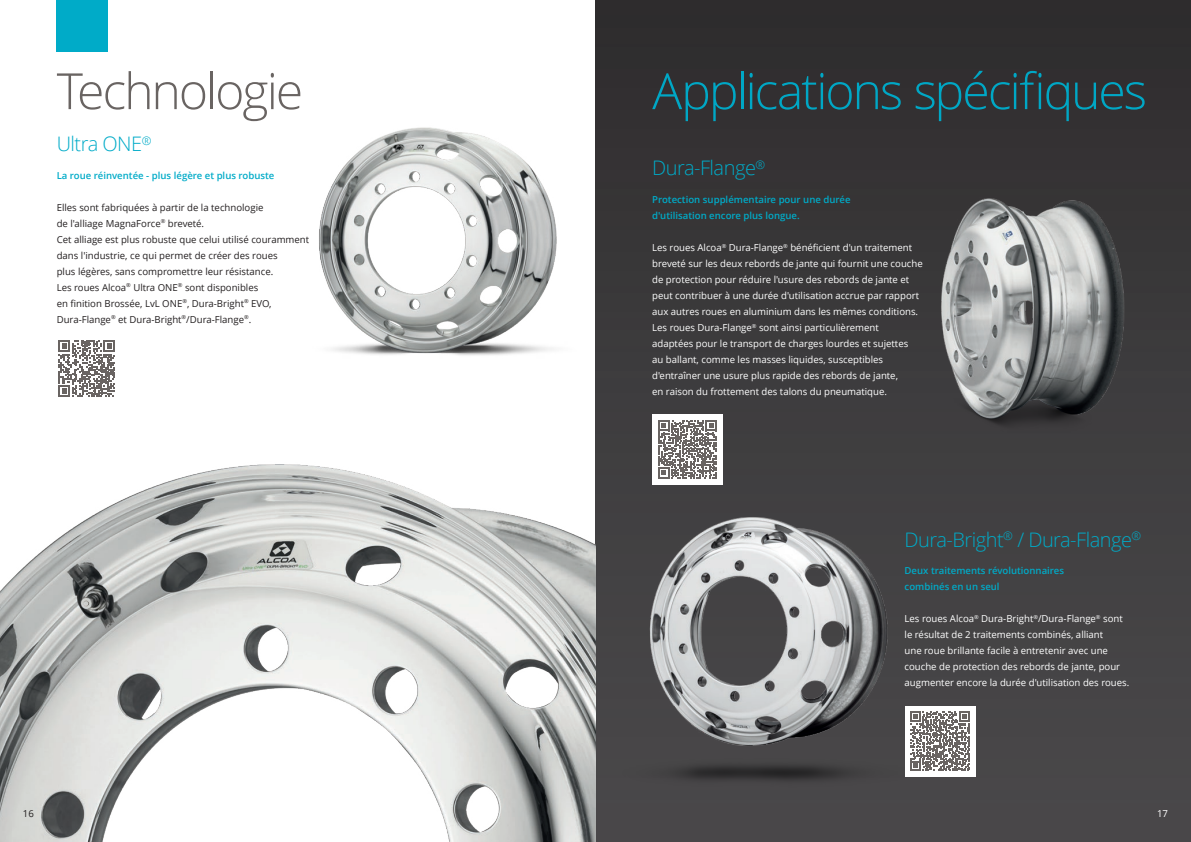
<style>
.page{position:relative;width:1191px;height:842px;background:#fff}
.page>*{position:absolute;margin:0;border:0;box-sizing:border-box;transform-origin:0 0}
.t1{font:300 50px "Open Sans";letter-spacing:-.04em;color:#00a7c5}
.t2{font:300 50px "Open Sans";letter-spacing:-.045em;color:#696462}
.t3{font:300 20px "Open Sans";letter-spacing:-.025em;color:#00abc8}
.t4{font:9.6px/16px "Open Sans";color:#fff}
.t5{font:9.6px/16px "Open Sans";color:#231f20}
.t6{font:600 9.6px/16px "Open Sans";color:#00abc8}
</style>
<div class="page">
<svg style="left:58px;top:340px;width:57px;height:57px"></svg>
<div style="left:595px;top:0;width:596px;height:842px;background:linear-gradient(to bottom,#2f2d2e,#4c4b4c)"></div>
<img style="left:596px;top:513px;width:333px;height:277px">
<div style="left:904px;top:706px;width:71px;height:71px;background:#fff"></div>
<svg style="left:910px;top:712px;width:59px;height:59px"></svg>
<img style="left:319px;top:127px;width:238px;height:229px">
<div style="left:57px;top:0;width:51px;height:51px;background:#00abc8"></div>
<div style="left:652px;top:414px;width:71px;height:71px;background:#fff"></div>
<svg style="left:658px;top:420px;width:58px;height:58px"></svg>
<img style="left:911px;top:182px;width:229px;height:259px">
<img style="left:0;top:464px;width:595px;height:378px">
<h1 class="t2" style="left:57px;top:57px;width:248px">Technologie</h1>
<h1 class="t1" style="left:652px;top:57px;width:496px">Applications spécifiques</h1>
<h2 class="t3" style="left:57px;top:130px;width:96px">Ultra ONE<sup>®</sup></h2>
<p class="t6" style="left:57px;top:167px;width:219px">La roue réinventée - plus légère et plus robuste</p>
<p class="t5" style="left:57px;top:199px;width:254px">Elles sont fabriquées à partir de la technologie<br>de l'alliage MagnaForce<sup>®</sup> breveté.<br>Cet alliage est plus robuste que celui utilisé couramment dans l'industrie, ce qui permet de créer des roues<br>plus légères, sans compromettre leur résistance.<br>Les roues Alcoa<sup>®</sup> Ultra ONE<sup>®</sup> sont disponibles<br>en finition Brossée, LvL ONE<sup>®</sup>, Dura-Bright<sup>®</sup> EVO, Dura-Flange<sup>®</sup> et Dura-Bright<sup>®</sup>/Dura-Flange<sup>®</sup>.</p>
<h2 class="t3" style="left:652px;top:155px;width:114px">Dura-Flange<sup>®</sup></h2>
<p class="t6" style="left:652px;top:191px;width:200px">Protection supplémentaire pour une durée d'utilisation encore plus longue.</p>
<p class="t4" style="left:652px;top:239px;width:272px">Les roues Alcoa<sup>®</sup> Dura-Flange<sup>®</sup> bénéficient d'un traitement breveté sur les deux rebords de jante qui fournit une couche de protection pour réduire l'usure des rebords de jante et peut contribuer à une durée d'utilisation accrue par rapport aux autres roues en aluminium dans les mêmes conditions.<br>Les roues Dura-Flange<sup>®</sup> sont ainsi particulièrement<br>adaptées pour le transport de charges lourdes et sujettes<br>au ballant, comme les masses liquides, susceptibles d'entraîner une usure plus rapide des rebords de jante,<br>en raison du frottement des talons du pneumatique.</p>
<h2 class="t3" style="left:904px;top:526px;width:238px">Dura-Bright<sup>®</sup> / Dura-Flange<sup>®</sup></h2>
<p class="t6" style="left:904px;top:562px;width:161px">Deux traitements révolutionnaires combinés en un seul</p>
<p class="t4" style="left:904px;top:610px;width:226px">Les roues Alcoa<sup>®</sup> Dura-Bright<sup>®</sup>/Dura-Flange<sup>®</sup> sont le résultat de 2 traitements combinés, alliant<br>une roue brillante facile à entretenir avec une couche de protection des rebords de jante, pour augmenter encore la durée d'utilisation des roues.</p>
<p class="t5" style="left:23px;top:805px;width:12px">16</p>
<p class="t4" style="left:1157px;top:805px;width:12px">17</p>
</div>
